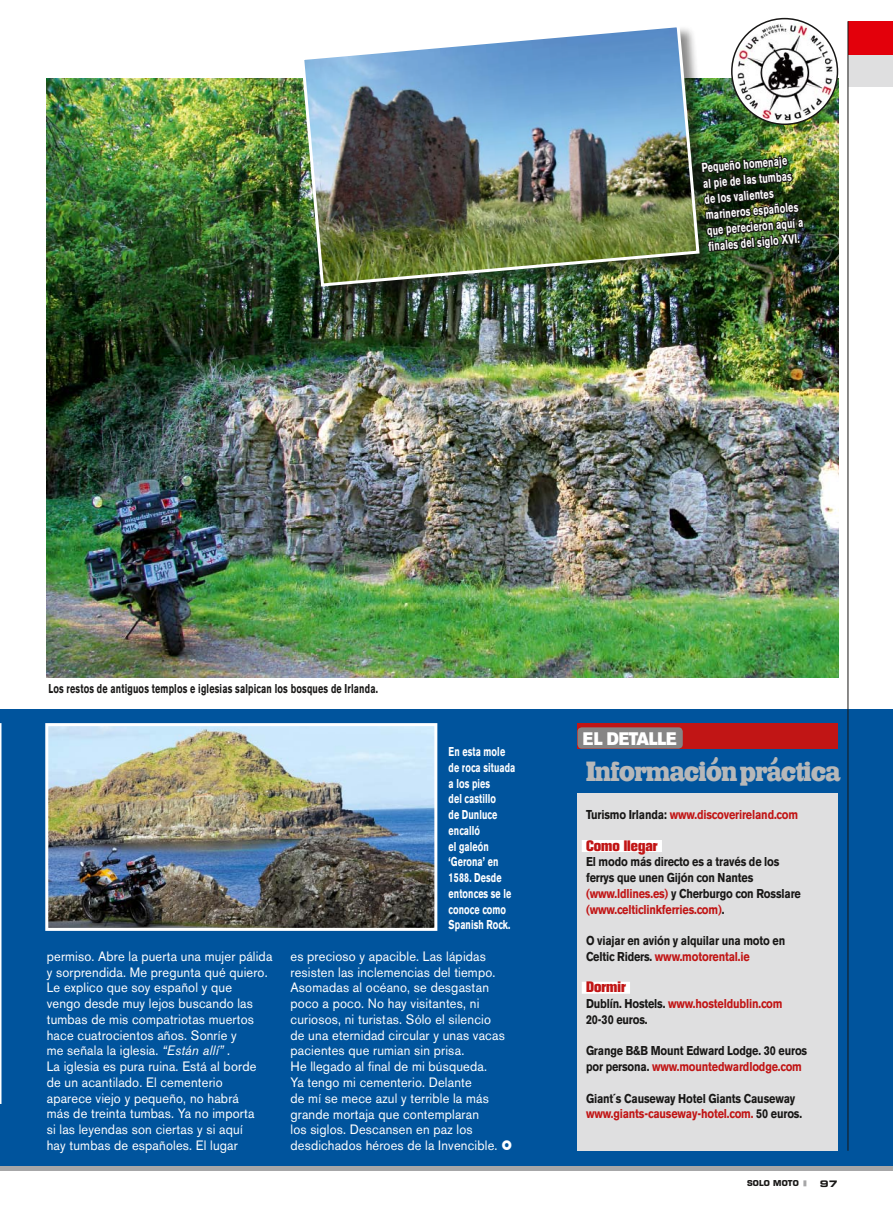
<style>
.page{position:relative;width:893px;height:1212px;background:#fff}
.page>*{position:absolute;margin:0;border:0;box-sizing:border-box;transform-origin:0 0}
.t1{font:800 27px "Egypto";letter-spacing:-.03em;color:#b7b8b9;scale:.7 1}
.t2{font:18px "Akzidenz Grotesk BE Super";letter-spacing:-.01em;color:#fff;scale:.9 1}
.t3{font:800 15px "Akzidenz Grotesk BE";color:#c11515;scale:.95 1}
.t4{font:13.5px/15.8px "Akzidenz Grotesk BE";letter-spacing:.015em;color:#fff;scale:.95 1}
.t5{font:700 12.75px/15.8px "Akzidenz Grotesk BE";letter-spacing:-.015em;color:#181716;scale:.85 1}
.t6{font:700 12.75px/15.8px "Akzidenz Grotesk BE";letter-spacing:.01em;color:#fff;scale:.7 1}
.t7{font:700 12.75px "Akzidenz Grotesk BE";letter-spacing:.02em;color:#181716;scale:.7 1}
.t8{font:700 12.75px "Akzidenz Grotesk BE";letter-spacing:-.015em;color:#c11515;scale:.85 1}
.t9{font:9px "Eurostile Bold Extended Two";color:#181716}
.t10{font:700 7.95px "Eurostile";letter-spacing:.02em;color:#181716}
.s1{font-style:italic}
.s2{color:#181716}
.s3{color:#c11515}
</style>
<div class="page">
<div style="left:0;top:709px;width:893px;height:459px;background:#00549d"></div>
<div style="left:577px;top:723px;width:261px;height:26px;background:#c11515"></div>
<div style="left:577px;top:727px;width:106px;height:22px;background:#868585;border-radius:4px"></div>
<div style="left:577px;top:793px;width:261px;height:358px;background:#dfdfe0"></div>
<div style="left:582px;top:840px;width:80px;height:12px;background:#fff"></div>
<div style="left:582px;top:982px;width:48px;height:12px;background:#fff"></div>
<div style="left:0;top:1166px;width:893px;height:5px;background:#a7a7a8"></div>
<svg style="left:803px;top:1180px;width:3px;height:7px"></svg>
<div style="left:848px;top:21px;width:45px;height:65px;background:#dfdfe0"></div>
<div style="left:848px;top:21px;width:45px;height:34px;background:#e3000b"></div>
<hr style="left:848px;top:21px;width:1px;height:1130px;background:#181716">
<svg style="left:0;top:723px;width:2px;height:381px"></svg>
<img style="left:47px;top:79px;width:791px;height:599px">
<div style="left:301px;top:24px;width:414px;height:278px;background:#181716;opacity:.5"></div>
<img style="left:299px;top:24px;width:402px;height:264px">
<img style="left:700px;top:114px;width:106px;height:183px">
<img style="left:49px;top:727px;width:384px;height:200px">
<div style="left:45px;top:723px;width:392px;height:208px;border:3px solid #fff"></div>
<img style="left:732px;top:19px;width:105px;height:105px;border-radius:50px">
<div style="left:731px;top:18px;width:107px;height:107px;border:2px solid #181716;border-radius:50%"></div>
<p class="t6" style="left:701px;top:160px;width:139px;rotate:-5deg">Pequeño homenaje al pie de las tumbas de los valientes marineros españoles que perecieron aquí a fi nales del siglo XVI .</p>
<p class="t7" style="left:48px;top:681px;width:472px">Los restos de antiguos templos e iglesias salpican los bosques de Irlanda.</p>
<p class="t6" style="left:449px;top:744px;width:97px">En esta mole de roca situada a los pies<br>del castillo<br>de Dunluce encalló<br>el galeón ‘Gerona’ en<br>1588. Desde entonces se le conoce como<br>Spanish Rock.</p>
<p class="t4" style="left:47px;top:948px;width:239px">permiso. Abre la puerta una mujer pálida y sorprendida. Me pregunta qué quiero.<br>Le explico que soy español y que<br>vengo desde muy lejos buscando las tumbas de mis compatriotas muertos hace cuatrocientos años. Sonríe y<br>me señala la iglesia. <span class="s1">“Están allí”</span> .<br>La iglesia es pura ruina. Está al borde de un acantilado. El cementerio<br>aparece viejo y pequeño, no habrá<br>más de treinta tumbas. Ya no importa<br>si las leyendas son ciertas y si aquí<br>hay tumbas de españoles. El lugar</p>
<p class="t4" style="left:290px;top:948px;width:227px">es precioso y apacible. Las lápidas resisten las inclemencias del tiempo.<br>Asomadas al océano, se desgastan poco a poco. No hay visitantes, ni curiosos, ni turistas. Sólo el silencio de una eternidad circular y unas vacas pacientes que rumian sin prisa.<br>He llegado al final de mi búsqueda.<br>Ya tengo mi cementerio. Delante<br>de mí se mece azul y terrible la más grande mortaja que contemplaran<br>los siglos. Descansen en paz los desdichados héroes de la Invencible.</p>
<h2 class="t2" style="left:583px;top:728px;width:106px">EL DETALLE</h2>
<h1 class="t1" style="left:586px;top:752px;width:365px">Información práctica</h1>
<p class="t8" style="left:586px;top:807px;width:251px"><span class="s2">Turismo Irlanda:</span> www.discoverireland.com</p>
<p class="t3" style="left:586px;top:837px;width:77px">Como llegar</p>
<p class="t5" style="left:586px;top:854px;width:254px">El modo más directo es a través de los ferrys que unen Gijón con Nantes <span class="s3">(www.ldlines.es)</span> y Cherburgo con Rosslare <span class="s3">(www.celticlinkferries.com)</span>.</p>
<p class="t5" style="left:586px;top:933px;width:236px">O viajar en avión y alquilar una moto en<br>Celtic Riders. <span class="s3">www.motorental.ie</span></p>
<p class="t3" style="left:586px;top:978px;width:43px">Dormir</p>
<p class="t5" style="left:586px;top:996px;width:233px">Dublín. Hostels. <span class="s3">www.hosteldublin.com<br></span>20-30 euros.</p>
<p class="t5" style="left:586px;top:1043px;width:262px">Grange B&amp;B Mount Edward Lodge. 30 euros por persona. <span class="s3">www.mountedwardlodge.com</span></p>
<p class="t5" style="left:586px;top:1090px;width:256px">Giant´s Causeway Hotel Giants Causeway <span class="s3">www.giants-causeway-hotel.com.</span> 50 euros.</p>
<p class="t10" style="left:747px;top:1178px;width:53px">SOLO MOTO</p>
<p class="t9" style="left:820px;top:1177px;width:19px">97</p>
</div>
